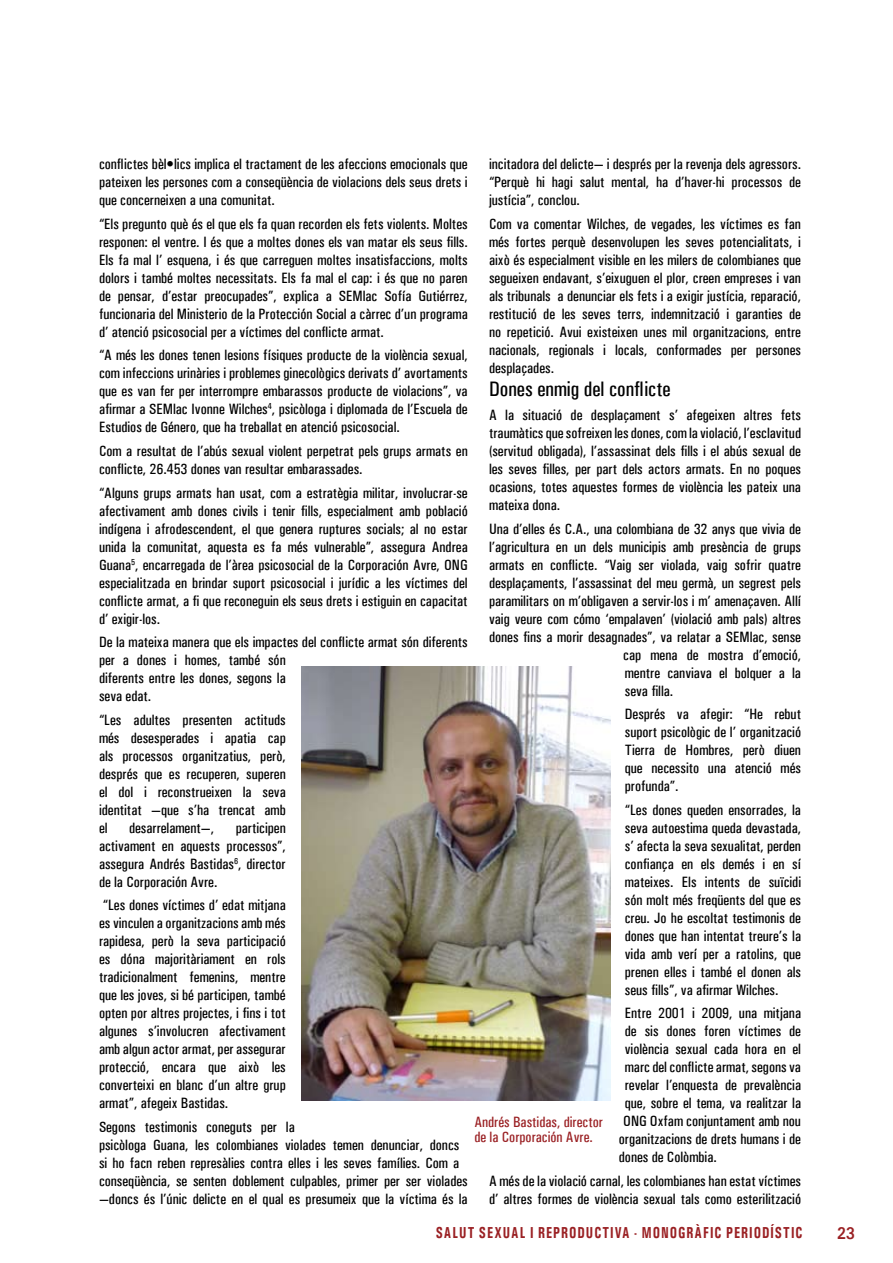
<style>
.page{position:relative;width:893px;height:1263px;background:#fff}
.page>*{position:absolute;margin:0;border:0;box-sizing:border-box;transform-origin:0 0}
.t1{font:500 condensed 21px "Univers";color:#000}
.t2{font:700 16.95px "Univers";color:#9a2023;scale:.85 1}
.t3{font:700 condensed 15.9px "Univers";letter-spacing:.075em;color:#9a2023;scale:.85 1}
.t4{font:500 condensed 15px/18px "Univers";color:#000;text-align:justify}
.t5{font:500 condensed 15px/15px "Univers";color:#9a2023}
</style>
<div class="page">
<img style="left:302px;top:666px;width:309px;height:434px">
<p class="t4" style="left:99px;top:155px;width:370px">conflictes bèl•lics implica el tractament de les afeccions emocionals que pateixen les persones com a conseqüència de violacions dels seus drets i que concerneixen a una comunitat.</p>
<p class="t4" style="left:99px;top:215px;width:370px">“Els pregunto què és el que els fa quan recorden els fets violents. Moltes responen: el ventre. I és que a moltes dones els van matar els seus fills.<br>Els fa mal l’ esquena, i és que carreguen moltes insatisfaccions, molts dolors i també moltes necessitats. Els fa mal el cap: i és que no paren de pensar, d’estar preocupades”, explica a SEMlac Sofía Gutiérrez, funcionaria del Ministerio de la Protección Social a càrrec d’un programa d’ atenció psicosocial per a víctimes del conflicte armat.</p>
<p class="t4" style="left:99px;top:346px;width:370px">“A més les dones tenen lesions físiques producte de la violència sexual, com infeccions urinàries i problemes ginecològics derivats d’ avortaments que es van fer per interrompre embarassos producte de violacions”, va afirmar a SEMlac Ivonne Wilches<sup>4</sup>, psicòloga i diplomada de l’Escuela de Estudios de Género, que ha treballat en atenció psicosocial.</p>
<p class="t4" style="left:99px;top:442px;width:370px">Com a resultat de l’abús sexual violent perpetrat pels grups armats en conflicte, 26.453 dones van resultar embarassades.</p>
<p class="t4" style="left:99px;top:483px;width:370px">“Alguns grups armats han usat, com a estratègia militar, involucrar-se afectivament amb dones civils i tenir fills, especialment amb població indígena i afrodescendent, el que genera ruptures socials; al no estar unida la comunitat, aquesta es fa més vulnerable”, assegura Andrea Guana<sup>5</sup>, encarregada de l’àrea psicosocial de la Corporación Avre, ONG especialitzada en brindar suport psicosocial i jurídic a les víctimes del conflicte armat, a fi que reconeguin els seus drets i estiguin en capacitat d’ exigir-los.</p>
<p class="t4" style="left:99px;top:633px;width:370px;text-align:left">De la mateixa manera que els impactes del conflicte armat són diferents per a dones i homes, també són<br>diferents entre les dones, segons la<br>seva edat.</p>
<p class="t4" style="left:99px;top:710px;width:188px">“Les adultes presenten actituds més desesperades i apatia cap als processos organitzatius, però, després que es recuperen, superen el dol i reconstrueixen la seva identitat —que s’ha trencat amb el</p>
<p class="t4" style="left:489px;top:155px;width:314px">incitadora del delicte— i després per la revenja dels agressors. “Perquè hi hagi salut mental, ha d’haver-hi processos de justícia”, conclou.</p>
<p class="t4" style="left:489px;top:215px;width:314px">Com va comentar Wilches, de vegades, les víctimes es fan més fortes perquè desenvolupen les seves potencialitats, i això és especialment visible en les milers de colombianes que segueixen endavant, s’eixuguen el plor, creen empreses i van als tribunals a denunciar els fets i a exigir justícia, reparació, restitució de les seves terrs, indemnització i garanties de no repetició. Avui existeixen unes mil organitzacions, entre nacionals, regionals i locals, conformades per persones desplaçades.</p>
<h1 class="t1" style="left:489px;top:377px;width:183px">Dones enmig del conflicte</h1>
<p class="t4" style="left:489px;top:406px;width:314px">A la situació de desplaçament s’ afegeixen altres fets traumàtics que sofreixen les dones, com la violació, l’esclavitud (servitud obligada), l’assassinat dels fills i el abús sexual de les seves filles, per part dels actors armats. En no poques ocasions, totes aquestes formes de violència les pateix una mateixa dona.</p>
<p class="t4" style="left:489px;top:519px;width:313px">Una d’elles és C.A., una colombiana de 32 anys que vivia de</p>
<p class="t4" style="left:489px;top:537px;width:314px">l’agricultura en un dels municipis amb presència de grups</p>
<p class="t4" style="left:489px;top:555px;width:314px">armats en conflicte. “Vaig ser violada, vaig sofrir quatre</p>
<p class="t4" style="left:489px;top:573px;width:313px">desplaçaments, l’assassinat del meu germà, un segrest pels</p>
<p class="t4" style="left:489px;top:591px;width:314px">paramilitars on m’obligaven a servir-los i m’ amenaçaven. Allí</p>
<p class="t4" style="left:489px;top:609px;width:314px">vaig veure com cómo ‘empalaven’ (violació amb pals) altres</p>
<p class="t4" style="left:489px;top:627px;width:314px">dones fins a morir desagnades”, va relatar a SEMlac, sense</p>
<p class="t4" style="left:623px;top:645px;width:179px">cap mena de mostra d’emoció,</p>
<p class="t4" style="left:625px;top:663px;width:178px">mentre canviava el bolquer a la</p>
<p class="t4" style="left:625px;top:681px;width:50px">seva filla.</p>
<p class="t4" style="left:625px;top:705px;width:178px">Després va afegir: “He rebut suport psicològic de l’ organització Tierra de Hombres, però diuen que necessito una atenció més profunda”.</p>
<p class="t4" style="left:625px;top:800px;width:178px">“Les dones queden ensorrades, la seva autoestima queda devastada, s’ afecta la seva sexualitat, perden confiança en els demés i en sí mateixes. Els intents de suïcidi són molt més freqüents del que es creu. Jo he escoltat testimonis de dones que han intentat treure’s la vida amb verí per a ratolins, que prenen elles i també el donen als seus fills”, va afirmar Wilches.</p>
<p class="t4" style="left:625px;top:1004px;width:178px">Entre 2001 i 2009, una mitjana</p>
<p class="t4" style="left:625px;top:1022px;width:178px">de sis dones foren víctimes de</p>
<p class="t4" style="left:625px;top:1040px;width:178px">violència sexual cada hora en el</p>
<p class="t4" style="left:625px;top:1058px;width:178px">marc del conflicte armat, segons va</p>
<p class="t4" style="left:625px;top:1076px;width:178px">revelar l’enquesta de prevalència</p>
<p class="t4" style="left:625px;top:1094px;width:178px">que, sobre el tema, va realitzar la</p>
<p class="t4" style="left:623px;top:1112px;width:179px">ONG Oxfam conjuntament amb nou</p>
<p class="t4" style="left:619px;top:1130px;width:184px">organitzacions de drets humans i de</p>
<p class="t4" style="left:619px;top:1148px;width:99px">dones de Colòmbia.</p>
<p class="t4" style="left:489px;top:1171px;width:314px">A més de la violació carnal, les colombianes han estat víctimes d’ altres formes de violència sexual tals como esterilització</p>
<p class="t4" style="left:129px;top:818px;width:87px">desarrelament—,</p>
<p class="t4" style="left:99px;top:818px;width:188px;text-indent:137px">participen activament en aquests processos”, assegura Andrés Bastidas<sup>6</sup>, director de la Corporación Avre.</p>
<p class="t4" style="left:99px;top:896px;width:188px">“Les dones víctimes d’ edat mitjana es vinculen a organitzacions amb més rapidesa, però la seva participació es dóna majoritàriament en rols tradicionalment femenins, mentre que les joves, si bé participen, també opten por altres projectes, i fins i tot algunes s’involucren afectivament amb algun actor armat, per assegurar protecció, encara que això les converteixi en blanc d’un altre grup armat”, afegeix Bastidas.</p>
<p class="t4" style="left:99px;top:1117px;width:370px;text-align:left">Segons testimonis coneguts per la<br>psicòloga Guana, les colombianes violades temen denunciar, doncs si ho facn reben represàlies contra elles i les seves famílies. Com a conseqüència, se senten doblement culpables, primer per ser violades —doncs és l’únic delicte en el qual es presumeix que la víctima és la</p>
<p class="t5" style="left:474px;top:1115px;width:130px">Andrés Bastidas, director de la Corporación Avre.</p>
<p class="t3" style="left:436px;top:1223px;width:433px">SALUT SEXUAL I REPRODUCTIVA - MONOGRÀFIC PERIODÍSTIC</p>
<p class="t2" style="left:837px;top:1222px;width:23px">23</p>
</div>
